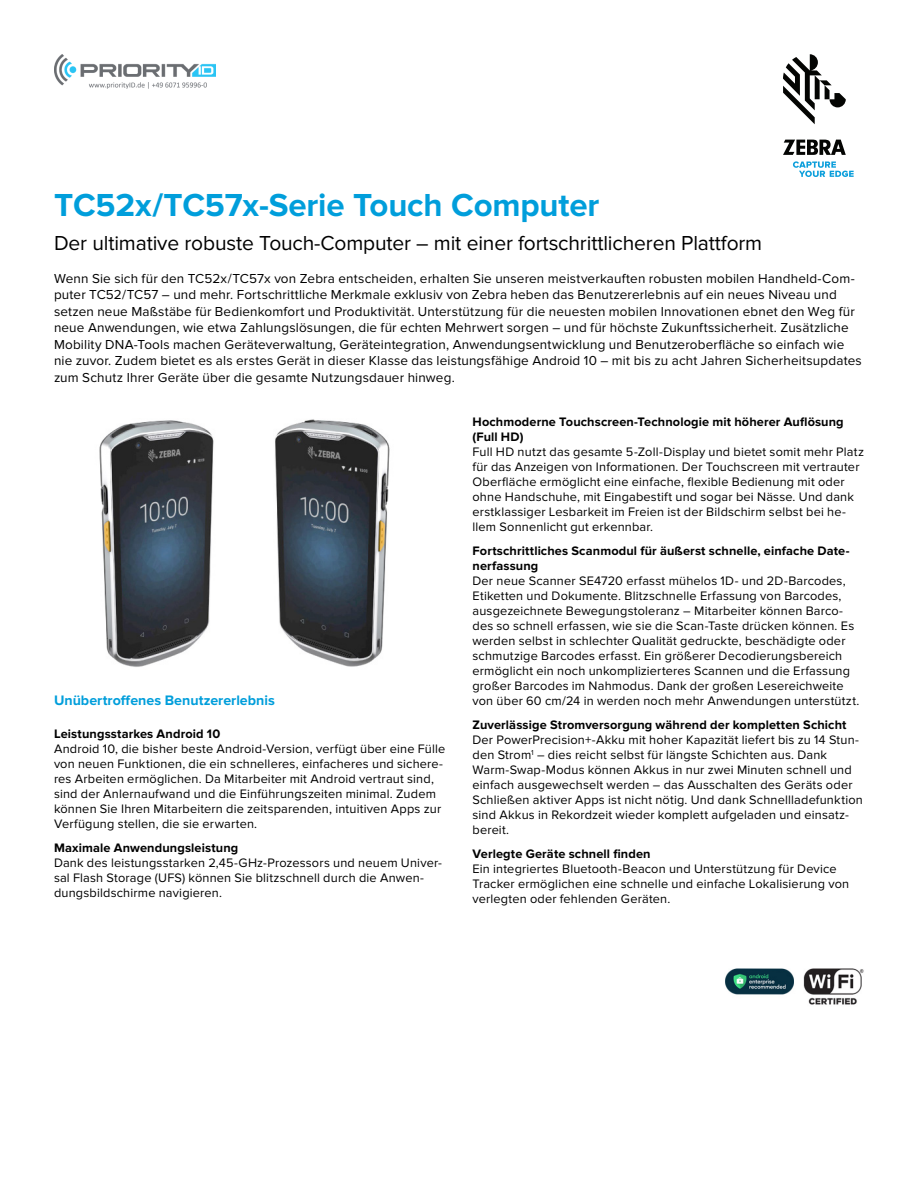
<style>
.page{position:relative;width:918px;height:1188px;background:#fff}
.page>*{position:absolute;margin:0;border:0;box-sizing:border-box;transform-origin:0 0}
.t1{font:700 33px "Proxima Nova";letter-spacing:-.005em;color:#009edb}
.t2{font:21px "Proxima Nova";letter-spacing:-.005em;color:#000}
.t3{font:700 14.25px "Proxima Nova";color:#009edb}
.t4{font:13.5px/16.5px "Proxima Nova";letter-spacing:.01em;color:#000}
.t5{font:12.75px/15px "Proxima Nova";letter-spacing:.015em;color:#000}
.t6{font:700 12.75px/15px "Proxima Nova";letter-spacing:.01em;color:#000}
</style>
<div class="page">
<img style="left:725px;top:968px;width:139px;height:37px">
<img style="left:99px;top:419px;width:291px;height:248px">
<svg style="left:783px;top:54px;width:63px;height:70px"></svg>
<svg style="left:783px;top:140px;width:63px;height:15px"></svg>
<svg style="left:793px;top:161px;width:61px;height:16px"></svg>
<img style="left:54px;top:54px;width:162px;height:35px">
<h1 class="t1" style="left:54px;top:186px;width:547px">TC52x/TC57x-Serie Touch Computer</h1>
<h2 class="t2" style="left:54px;top:231px;width:710px">Der ultimative robuste Touch-Computer – mit einer fortschrittlicheren Plattform</h2>
<p class="t4" style="left:54px;top:270px;width:809px">Wenn Sie sich für den TC52x/TC57x von Zebra entscheiden, erhalten Sie unseren meistverkauften robusten mobilen Handheld-Com&shy;puter TC52/TC57 – und mehr. Fortschrittliche Merkmale exklusiv von Zebra heben das Benutzererlebnis auf ein neues Niveau und setzen neue Maßstäbe für Bedienkomfort und Produktivität. Unterstützung für die neuesten mobilen Innovationen ebnet den Weg für neue Anwendungen, wie etwa Zahlungslösungen, die für echten Mehrwert sorgen – und für höchste Zukunftssicherheit. Zusätzliche Mobility DNA-Tools machen Geräteverwaltung, Geräteintegration, Anwendungsentwicklung und Benutzeroberfläche so einfach wie nie zuvor. Zudem bietet es als erstes Gerät in dieser Klasse das leistungsfähige Android 10 – mit bis zu acht Jahren Sicherheitsupdates zum Schutz Ihrer Geräte über die gesamte Nutzungsdauer hinweg.</p>
<p class="t3" style="left:54px;top:692px;width:222px">Unübertroffenes Benutzererlebnis</p>
<p class="t6" style="left:54px;top:727px;width:168px">Leistungsstarkes Android 10</p>
<p class="t5" style="left:54px;top:742px;width:393px">Android 10, die bisher beste Android-Version, verfügt über eine Fülle von neuen Funktionen, die ein schnelleres, einfacheres und sichere&shy;res Arbeiten ermöglichen. Da Mitarbeiter mit Android vertraut sind, sind der Anlernaufwand und die Einführungszeiten minimal. Zudem können Sie Ihren Mitarbeitern die zeitsparenden, intuitiven Apps zur Verfügung stellen, die sie erwarten.</p>
<p class="t6" style="left:54px;top:841px;width:186px">Maximale Anwendungsleistung</p>
<p class="t5" style="left:54px;top:856px;width:389px">Dank des leistungsstarken 2,45-GHz-Prozessors und neuem Univer&shy;sal Flash Storage (UFS) können Sie blitzschnell durch die Anwen&shy;dungsbildschirme navigieren.</p>
<p class="t6" style="left:473px;top:414px;width:373px">Hochmoderne Touchscreen-Technologie mit höherer Auflösung (Full HD)</p>
<p class="t5" style="left:473px;top:444px;width:393px">Full HD nutzt das gesamte 5-Zoll-Display und bietet somit mehr Platz für das Anzeigen von Informationen. Der Touchscreen mit vertrauter Oberfläche ermöglicht eine einfache, flexible Bedienung mit oder ohne Handschuhe, mit Eingabestift und sogar bei Nässe. Und dank erstklassiger Lesbarkeit im Freien ist der Bildschirm selbst bei he&shy;llem Sonnenlicht gut erkennbar.</p>
<p class="t6" style="left:473px;top:543px;width:379px">Fortschrittliches Scanmodul für äußerst schnelle, einfache Date&shy;nerfassung</p>
<p class="t5" style="left:473px;top:573px;width:388px">Der neue Scanner SE4720 erfasst mühelos 1D- und 2D-Barcodes, Etiketten und Dokumente. Blitzschnelle Erfassung von Barcodes, ausgezeichnete Bewegungstoleranz – Mitarbeiter können Barco&shy;des so schnell erfassen, wie sie die Scan-Taste drücken können. Es werden selbst in schlechter Qualität gedruckte, beschädigte oder schmutzige Barcodes erfasst. Ein größerer Decodierungsbereich ermöglicht ein noch unkomplizierteres Scannen und die Erfassung großer Barcodes im Nahmodus. Dank der großen Lesereichweite von über 60 cm/24 in werden noch mehr Anwendungen unterstützt.</p>
<p class="t6" style="left:473px;top:717px;width:376px">Zuverlässige Stromversorgung während der kompletten Schicht</p>
<p class="t5" style="left:473px;top:732px;width:392px">Der PowerPrecision+-Akku mit hoher Kapazität liefert bis zu 14 Stun&shy;den Strom<sup>1</sup> – dies reicht selbst für längste Schichten aus. Dank Warm-Swap-Modus können Akkus in nur zwei Minuten schnell und einfach ausgewechselt werden – das Ausschalten des Geräts oder Schließen aktiver Apps ist nicht nötig. Und dank Schnellladefunktion sind Akkus in Rekordzeit wieder komplett aufgeladen und einsatz&shy;bereit.</p>
<p class="t6" style="left:473px;top:846px;width:180px">Verlegte Geräte schnell finden</p>
<p class="t5" style="left:473px;top:861px;width:378px">Ein integriertes Bluetooth-Beacon und Unterstützung für Device<br>Tracker ermöglichen eine schnelle und einfache Lokalisierung von verlegten oder fehlenden Geräten.</p>
</div>
